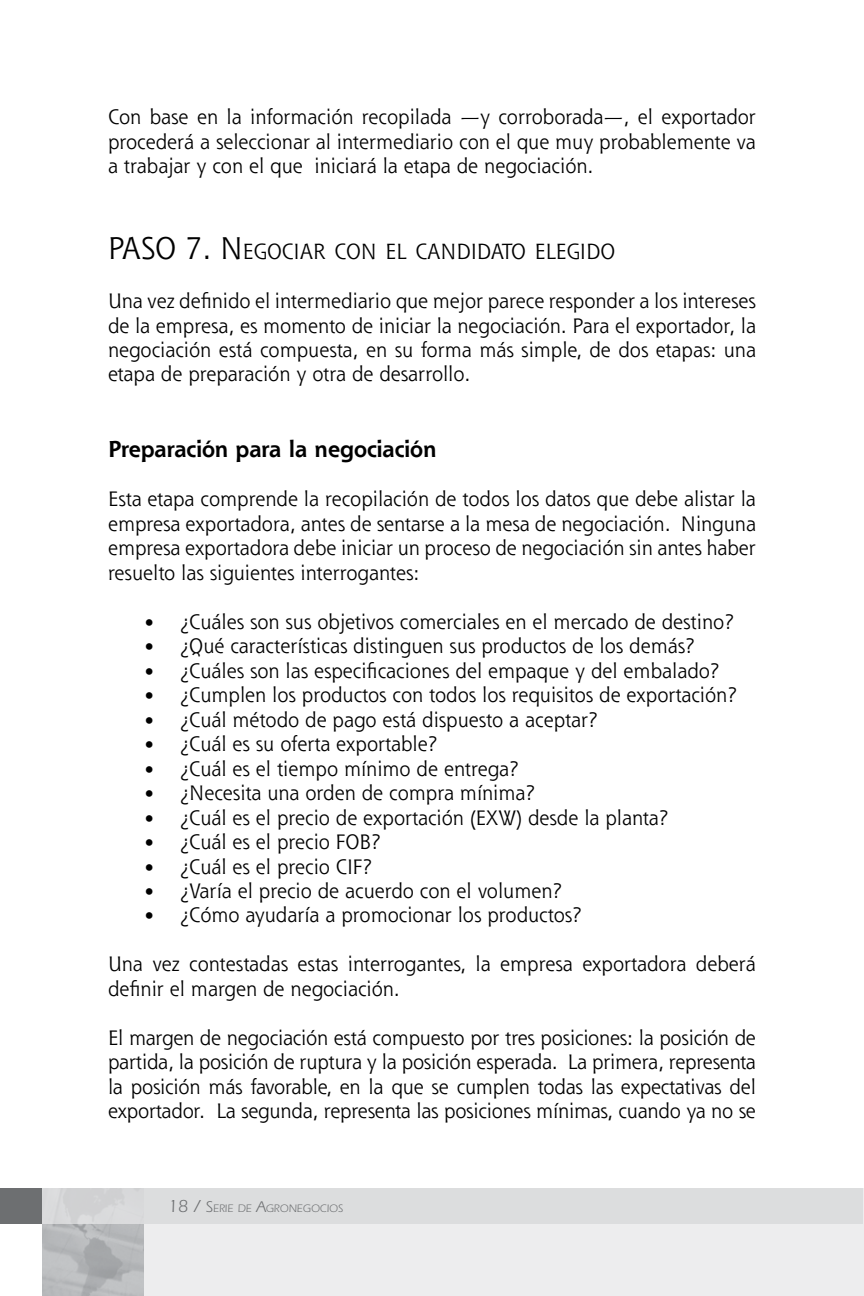
<style>
.page{position:relative;width:864px;height:1296px;background:#fff}
.page>*{position:absolute;margin:0;border:0;box-sizing:border-box;transform-origin:0 0}
.t1{font:30.6px "Shannon";color:#000}
.t2{font:700 22.4px "Shannon";color:#000}
.t3{font:21.4px "Shannon";color:#000}
.t4{font:20.4px/24.4px "Shannon";color:#000;text-align:justify}
.t5{font:11.2px "Itc Eras";color:#6d6f71}
.s1{font-size:30.6px}
.s2{font-size:18.4px}
.s3{font-size:18px}
.s4{font-size:16px}
</style>
<div class="page">
<div style="left:42px;top:1189px;width:822px;height:107px;background:#ededee"></div>
<div style="left:1px;top:1189px;width:862px;height:35px;background:#dcddde"></div>
<div style="left:0;top:1189px;width:42px;height:35px;background:#6d6f71"></div>
<img style="left:42px;top:1224px;width:102px;height:72px">
<div style="left:42px;top:1189px;width:102px;height:35px;background:#d7d8da"></div>
<p class="t4" style="left:108px;top:105px;width:650px">Con base en la información recopilada —y corroborada—, el exportador procederá a seleccionar al intermediario con el que muy probablemente va a trabajar y con el que iniciará la etapa de negociación.</p>
<h1 class="t1" style="left:108px;top:229px;width:33px">Paso</h1>
<p class="t3" style="left:185px;top:238px;width:430px"><span class="s1">7. N</span> egociar con el candi dato elegi do</p>
<p class="t4" style="left:108px;top:288px;width:650px">Una vez definido el intermediario que mejor parece responder a los intereses de la empresa, es momento de iniciar la negociación. Para el exportador, la negociación está compuesta, en su forma más simple, de dos etapas: una etapa de preparación y otra de desarrollo.</p>
<p class="t2" style="left:108px;top:435px;width:330px">Preparación para la negociación</p>
<p class="t4" style="left:108px;top:486px;width:650px">Esta etapa comprende la recopilación de todos los datos que debe alistar la empresa exportadora, antes de sentarse a la mesa de negociación. Ninguna empresa exportadora debe iniciar un proceso de negociación sin antes haber resuelto las siguientes interrogantes:</p>
<p class="t4" style="left:144px;top:609px;width:591px"><span class="s2">•</span> ¿Cuáles son sus objetivos comerciales en el mercado de destino?</p>
<p class="t4" style="left:144px;top:633px;width:552px"><span class="s2">•</span> ¿Qué características distinguen sus productos de los demás?</p>
<p class="t4" style="left:144px;top:658px;width:577px"><span class="s2">•</span> ¿Cuáles son las especificaciones del empaque y del embalado?</p>
<p class="t4" style="left:144px;top:682px;width:594px"><span class="s2">•</span> ¿Cumplen los productos con todos los requisitos de exportación?</p>
<p class="t4" style="left:144px;top:707px;width:455px"><span class="s2">•</span> ¿Cuál método de pago está dispuesto a aceptar?</p>
<p class="t4" style="left:144px;top:731px;width:294px"><span class="s2">•</span> ¿Cuál es su oferta exportable?</p>
<p class="t4" style="left:144px;top:756px;width:376px"><span class="s2">•</span> ¿Cuál es el tiempo mínimo de entrega?</p>
<p class="t4" style="left:144px;top:780px;width:392px"><span class="s2">•</span> ¿Necesita una orden de compra mínima?</p>
<p class="t4" style="left:144px;top:805px;width:526px"><span class="s2">•</span> ¿Cuál es el precio de exportación (EXW) desde la planta?</p>
<p class="t4" style="left:144px;top:829px;width:238px"><span class="s2">•</span> ¿Cuál es el precio FOB?</p>
<p class="t4" style="left:144px;top:854px;width:229px"><span class="s2">•</span> ¿Cuál es el precio CIF?</p>
<p class="t4" style="left:144px;top:878px;width:419px"><span class="s2">•</span> ¿Varía el precio de acuerdo con el volumen?</p>
<p class="t4" style="left:144px;top:903px;width:439px"><span class="s2">•</span> ¿Cómo ayudaría a promocionar los productos?</p>
<p class="t4" style="left:108px;top:952px;width:649px">Una vez contestadas estas interrogantes, la empresa exportadora deberá definir el margen de negociación.</p>
<p class="t4" style="left:108px;top:1025px;width:649px">El margen de negociación está compuesto por tres posiciones: la posición de partida, la posición de ruptura y la posición esperada. La primera, representa la posición más favorable, en la que se cumplen todas las expectativas del exportador. La segunda, representa las posiciones mínimas, cuando ya no se</p>
<p class="t5" style="left:168px;top:1202px;width:176px"><span class="s3">18 /</span> <span class="s4">S</span>ERIE DE <span class="s4">A</span>GRONEGOCIOS</p>
</div>
